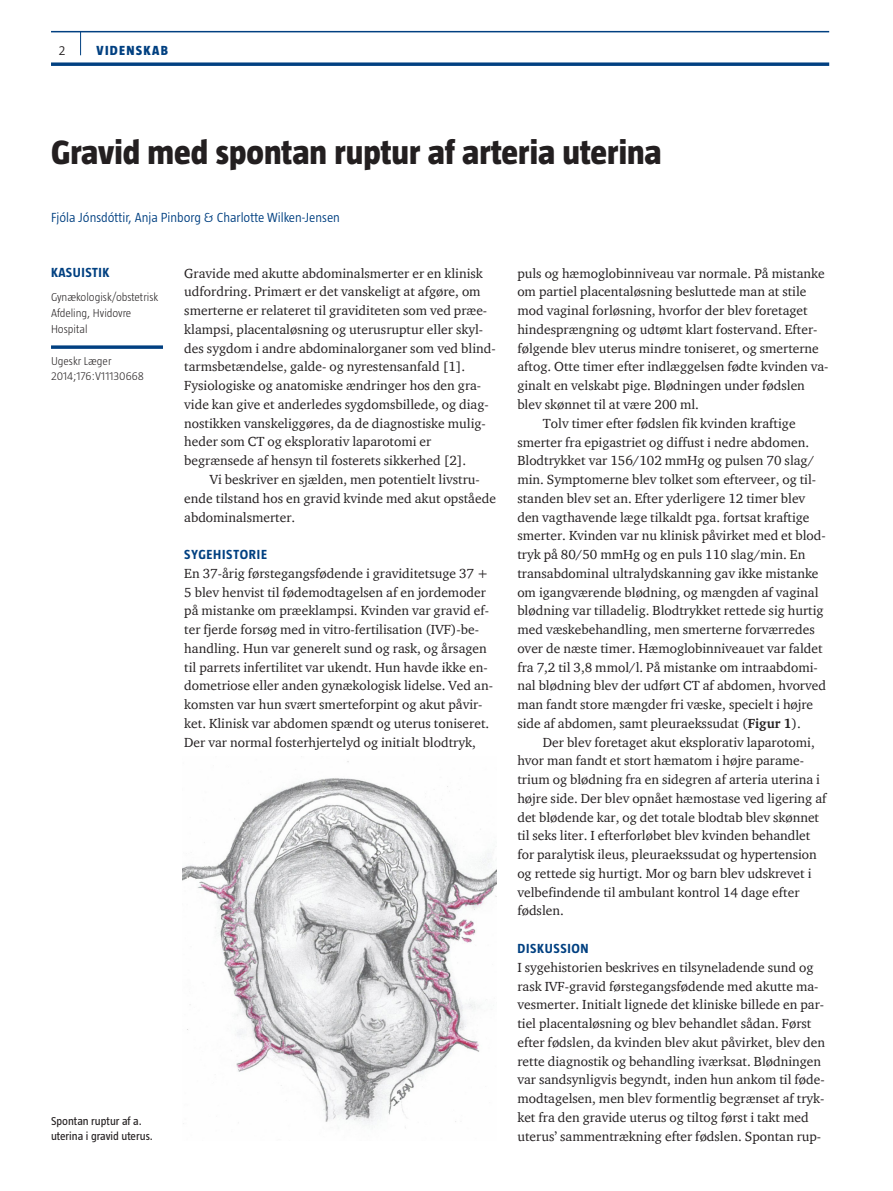
<style>
.page{position:relative;width:893px;height:1191px;background:#fff}
.page>*{position:absolute;margin:0;border:0;box-sizing:border-box;transform-origin:0 0}
.t1{font:800 34.5px "Taz";color:#231f20}
.t2{font:13.5px/18.8px "ITC Charter Com";color:#231f20}
.t3{font:300 13.5px "Taz";color:#014081}
.t4{font:700 13.5px "Taz";letter-spacing:.04em;color:#014081}
.t5{font:800 13.5px "Taz";letter-spacing:.095em;color:#014081}
.t6{font:300 13.5px "Taz";color:#231f20}
.t7{font:300 11.7px/15.8px "Taz";color:#231f20}
.t8{font:11.7px/15.8px "Taz";color:#231f20}
.s1{font-weight:700}
</style>
<div class="page">
<hr style="left:51px;top:31px;width:778px;height:1px;background:#014081">
<svg style="left:51px;top:62px;width:778px;height:4px;background:#235991"></svg>
<svg style="left:80px;top:32px;width:1px;height:23px"></svg>
<svg style="left:51px;top:345px;width:112px;height:4px"></svg>
<img style="left:182px;top:761px;width:314px;height:367px">
<p class="t6" style="left:59px;top:43px;width:8px">2</p>
<p class="t5" style="left:97px;top:43px;width:73px">VIDENSKAB</p>
<h1 class="t1" style="left:51px;top:133px;width:612px">Gravid med spontan ruptur af arteria uterina</h1>
<p class="t3" style="left:51px;top:209px;width:291px">Fjóla Jónsdóttir, Anja Pinborg &amp; Charlotte Wilken-Jensen</p>
<p class="t4" style="left:51px;top:265px;width:59px">KASUISTIK</p>
<p class="t7" style="left:51px;top:289px;width:109px">Gynækologisk/obstetrisk<br>Afdeling, Hvidovre<br>Hospital</p>
<p class="t7" style="left:51px;top:353px;width:94px">Ugeskr Læger<br>2014;176:V11130668</p>
<p class="t2" style="left:184px;top:263px;width:313px">Gravide med akutte abdominalsmerter er en klinisk udfordring. Primært er det vanskeligt at afgøre, om smerterne er relateret til graviditeten som ved præe&shy;klampsi, placentaløsning og uterusruptur eller skyl&shy;des sygdom i andre abdominalorganer som ved blind&shy;tarmsbetændelse, galde- og nyrestensanfald [1].<br>Fysiologiske og anatomiske ændringer hos den gra&shy;vide kan give et anderledes sygdomsbillede, og diag&shy;nostikken vanskeliggøres, da de diagnostiske mulig&shy;heder som CT og eksplorativ laparotomi er begrænsede af hensyn til fosterets sikkerhed [2].</p>
<p class="t2" style="left:184px;top:470px;width:313px;text-indent:26px">Vi beskriver en sjælden, men potentielt livstru&shy;ende tilstand hos en gravid kvinde med akut opståede abdominalsmerter.</p>
<p class="t4" style="left:184px;top:547px;width:84px">SYGEHISTORIE</p>
<p class="t2" style="left:184px;top:563px;width:310px">En 37-årig førstegangsfødende i graviditetsuge 37 + 5 blev henvist til fødemodtagelsen af en jordemoder på mistanke om præeklampsi. Kvinden var gravid ef&shy;ter fjerde forsøg med in vitro-fertilisation (IVF)-be&shy;handling. Hun var generelt sund og rask, og årsagen til parrets infertilitet var ukendt. Hun havde ikke en&shy;dometriose eller anden gynækologisk lidelse. Ved an&shy;komsten var hun svært smerteforpint og akut påvir&shy;ket. Klinisk var abdomen spændt og uterus toniseret.<br>Der var normal fosterhjertelyd og initialt blodtryk,</p>
<p class="t8" style="left:51px;top:1112px;width:103px">Spontan ruptur af a. uterina i gravid uterus.</p>
<p class="t2" style="left:517px;top:263px;width:309px">puls og hæmoglobinniveau var normale. På mistanke</p>
<p class="t2" style="left:517px;top:282px;width:291px">om partiel placentaløsning besluttede man at stile</p>
<p class="t2" style="left:517px;top:301px;width:292px">mod vaginal forløsning, hvorfor der blev foretaget</p>
<p class="t2" style="left:517px;top:320px;width:302px">hindesprængning og udtømt klart fostervand. Efter-</p>
<p class="t2" style="left:517px;top:338px;width:303px">følgende blev uterus mindre toniseret, og smerterne</p>
<p class="t2" style="left:517px;top:357px;width:313px">aftog. Otte timer efter indlæggelsen fødte kvinden va-</p>
<p class="t2" style="left:517px;top:376px;width:289px">ginalt en velskabt pige. Blødningen under fødslen</p>
<p class="t2" style="left:517px;top:395px;width:183px">blev skønnet til at være 200 ml.</p>
<p class="t2" style="left:543px;top:413px;width:254px">Tolv timer efter fødslen fik kvinden kraftige</p>
<p class="t2" style="left:517px;top:432px;width:293px">smerter fra epigastriet og diffust i nedre abdomen.</p>
<p class="t2" style="left:517px;top:451px;width:298px">Blodtrykket var 156/102 mmHg og pulsen 70 slag/</p>
<p class="t2" style="left:517px;top:470px;width:300px">min. Symptomerne blev tolket som efterveer, og til-</p>
<p class="t2" style="left:517px;top:488px;width:289px">standen blev set an. Efter yderligere 12 timer blev</p>
<p class="t2" style="left:517px;top:507px;width:294px">den vagthavende læge tilkaldt pga. fortsat kraftige</p>
<p class="t2" style="left:517px;top:526px;width:310px">smerter. Kvinden var nu klinisk påvirket med et blod-</p>
<p class="t2" style="left:517px;top:545px;width:289px">tryk på 80/50 mmHg og en puls 110 slag/min. En</p>
<p class="t2" style="left:517px;top:563px;width:303px">transabdominal ultralydskanning gav ikke mistanke</p>
<p class="t2" style="left:517px;top:582px;width:303px">om igangværende blødning, og mængden af vaginal</p>
<p class="t2" style="left:517px;top:601px;width:308px">blødning var tilladelig. Blodtrykket rettede sig hurtig</p>
<p class="t2" style="left:517px;top:620px;width:299px">med væskebehandling, men smerterne forværredes</p>
<p class="t2" style="left:517px;top:638px;width:307px">over de næste timer. Hæmoglobinniveauet var faldet</p>
<p class="t2" style="left:517px;top:657px;width:302px">fra 7,2 til 3,8 mmol/l. På mistanke om intraabdomi-</p>
<p class="t2" style="left:517px;top:676px;width:310px">nal blødning blev der udført CT af abdomen, hvorved</p>
<p class="t2" style="left:517px;top:695px;width:297px">man fandt store mængder fri væske, specielt i højre</p>
<p class="t2" style="left:517px;top:713px;width:285px">side af abdomen, samt pleuraekssudat (<span class="s1">Figur 1</span>).</p>
<p class="t2" style="left:543px;top:732px;width:273px">Der blev foretaget akut eksplorativ laparotomi,</p>
<p class="t2" style="left:517px;top:751px;width:288px">hvor man fandt et stort hæmatom i højre parame-</p>
<p class="t2" style="left:517px;top:770px;width:304px">trium og blødning fra en sidegren af arteria uterina i</p>
<p class="t2" style="left:517px;top:788px;width:311px">højre side. Der blev opnået hæmostase ved ligering af</p>
<p class="t2" style="left:517px;top:807px;width:303px">det blødende kar, og det totale blodtab blev skønnet</p>
<p class="t2" style="left:517px;top:826px;width:295px">til seks liter. I efterforløbet blev kvinden behandlet</p>
<p class="t2" style="left:517px;top:845px;width:301px">for paralytisk ileus, pleuraekssudat og hypertension</p>
<p class="t2" style="left:517px;top:863px;width:296px">og rettede sig hurtigt. Mor og barn blev udskrevet i</p>
<p class="t2" style="left:517px;top:882px;width:284px">velbefindende til ambulant kontrol 14 dage efter</p>
<p class="t2" style="left:517px;top:901px;width:48px">fødslen.</p>
<p class="t4" style="left:517px;top:941px;width:35px">DISKUSSI</p>
<p class="t4" style="left:571px;top:941px;width:19px">ON</p>
<p class="t2" style="left:517px;top:957px;width:309px">I sygehistorien beskrives en tilsyneladende sund og rask IVF-gravid førstegangsfødende med akutte ma&shy;vesmerter. Initialt lignede det kliniske billede en par&shy;tiel placentaløsning og blev behandlet sådan. Først efter fødslen, da kvinden blev akut påvirket, blev den rette diagnostik og behandling iværksat. Blødningen var sandsynligvis begyndt, inden hun ankom til føde&shy;modtagelsen, men blev formentlig begrænset af tryk&shy;ket fra den gravide uterus og tiltog først i takt med uterus’ sammentrækning efter fødslen. Spontan rup-</p>
</div>
